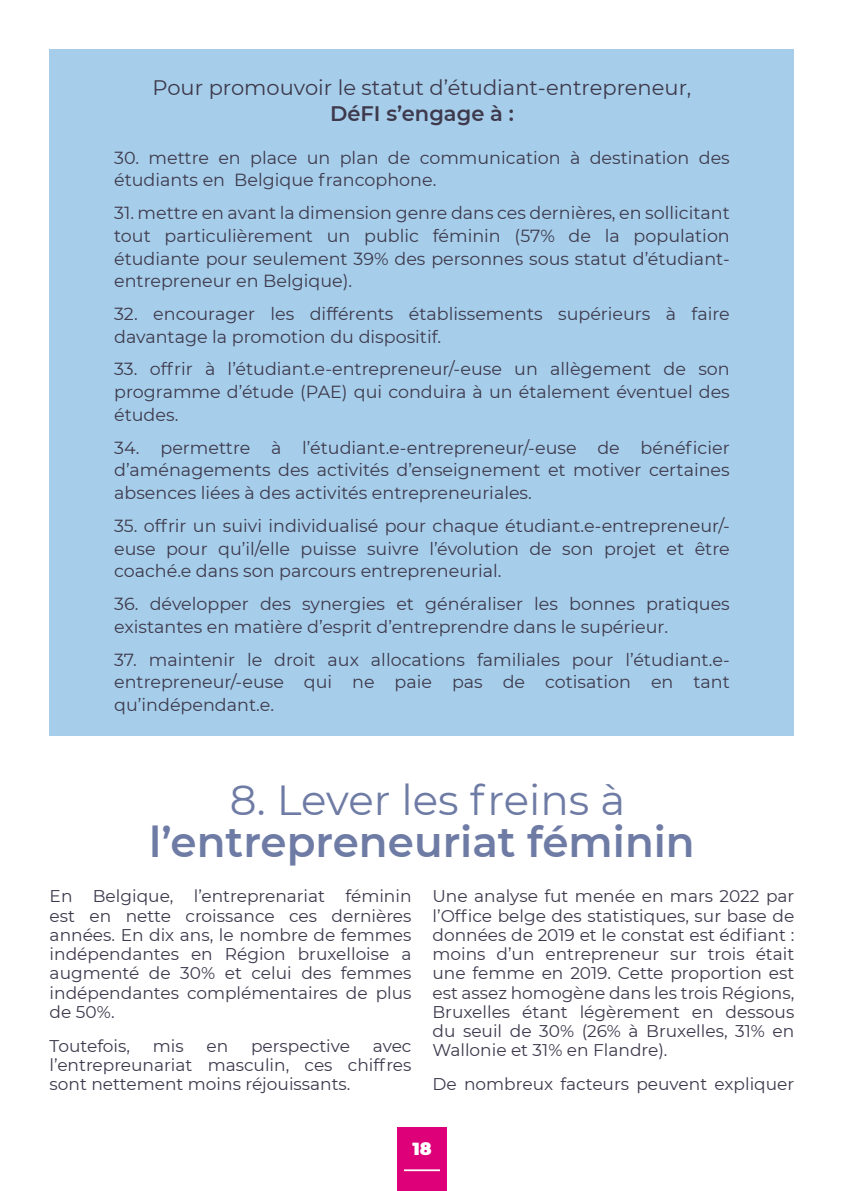
<style>
.page{position:relative;width:844px;height:1191px;background:#fff}
.page>*{position:absolute;margin:0;border:0;box-sizing:border-box;transform-origin:0 0}
.t1{font:600 42px "Montserrat";color:#6e7ba4}
.t2{font:42px "Montserrat";color:#6e7ba4}
.t3{font:21px "Montserrat";color:#3e394c}
.t4{font:600 21px "Montserrat";color:#3e394c}
.t5{font:17.5px/22.8px "Montserrat";color:#3e394c;text-align:justify}
.t6{font:900 17.5px "Montserrat";color:#fff}
.t7{font:16.97px/19.2px "Montserrat";color:#3e394c;text-align:justify}
</style>
<div class="page">
<div style="left:50px;top:50px;width:744px;height:686px;background:#a6ceea"></div>
<div style="left:397px;top:1127px;width:49px;height:64px;background:#dd0079"></div>
<hr style="left:404px;top:1169px;width:36px;height:2px;background:#fff">
<p class="t3" style="left:153px;top:73px;width:540px">Pour promouvoir le statut d’étudiant-entrepreneur,</p>
<p class="t4" style="left:330px;top:99px;width:185px">DéFI s’engage à :</p>
<p class="t5" style="left:114px;top:145px;width:617px">30. mettre en place un plan de communication à destination des étudiants en Belgique francophone.</p>
<p class="t5" style="left:114px;top:201px;width:617px">31. mettre en avant la dimension genre dans ces dernières, en sollicitant tout particulièrement un public féminin (57% de la population étudiante pour seulement 39% des personnes sous statut d’étudiant&shy;entrepreneur en Belgique).</p>
<p class="t5" style="left:114px;top:302px;width:617px">32. encourager les différents établissements supérieurs à faire davantage la promotion du dispositif.</p>
<p class="t5" style="left:114px;top:357px;width:617px">33. offrir à l’étudiant.e-entrepreneur/-euse un allègement de son programme d’étude (PAE) qui conduira à un étalement éventuel des études.</p>
<p class="t5" style="left:114px;top:435px;width:617px">34. permettre à l’étudiant.e-entrepreneur/-euse de bénéficier d’aménagements des activités d’enseignement et motiver certaines absences liées à des activités entrepreneuriales.</p>
<p class="t5" style="left:114px;top:513px;width:617px">35. offrir un suivi individualisé pour chaque étudiant.e-entrepreneur/- euse pour qu’il/elle puisse suivre l’évolution de son projet et être coaché.e dans son parcours entrepreneurial.</p>
<p class="t5" style="left:114px;top:592px;width:617px">36. développer des synergies et généraliser les bonnes pratiques existantes en matière d’esprit d’entreprendre dans le supérieur.</p>
<p class="t5" style="left:114px;top:647px;width:617px">37. maintenir le droit aux allocations familiales pour l’étudiant.e&shy;entrepreneur/-euse qui ne paie pas de cotisation en tant qu’indépendant.e.</p>
<h1 class="t2" style="left:229px;top:771px;width:397px">8. Lever les freins à</h1>
<h1 class="t1" style="left:149px;top:812px;width:547px">l’entrepreneuriat féminin</h1>
<p class="t7" style="left:50px;top:886px;width:363px">En Belgique, l’entreprenariat féminin est en nette croissance ces dernières années. En dix ans, le nombre de femmes indépendantes en Région bruxelloise a augmenté de 30% et celui des femmes indépendantes complémentaires de plus de 50%.</p>
<p class="t7" style="left:50px;top:1035px;width:82px">Toutefois,</p>
<p class="t7" style="left:153px;top:1035px;width:32px">mis</p>
<p class="t7" style="left:206px;top:1035px;width:23px">en</p>
<p class="t7" style="left:251px;top:1035px;width:100px">perspective</p>
<p class="t7" style="left:50px;top:1035px;width:363px;text-indent:323px">avec l’entrepreunariat masculin, ces chiffres sont nettement moins réjouissants.</p>
<p class="t7" style="left:432px;top:886px;width:363px">Une analyse fut menée en mars 2022 par l’Office belge des statistiques, sur base de données de 2019 et le constat est édifiant : moins d’un entrepreneur sur trois était une femme en 2019. Cette proportion est est assez homogène dans les trois Régions, Bruxelles étant légèrement en dessous du seuil de 30% (26% à Bruxelles, 31% en Wallonie et 31% en Flandre).</p>
<p class="t7" style="left:432px;top:1074px;width:363px">De nombreux facteurs peuvent expliquer</p>
<p class="t6" style="left:412px;top:1135px;width:21px">18</p>
</div>
